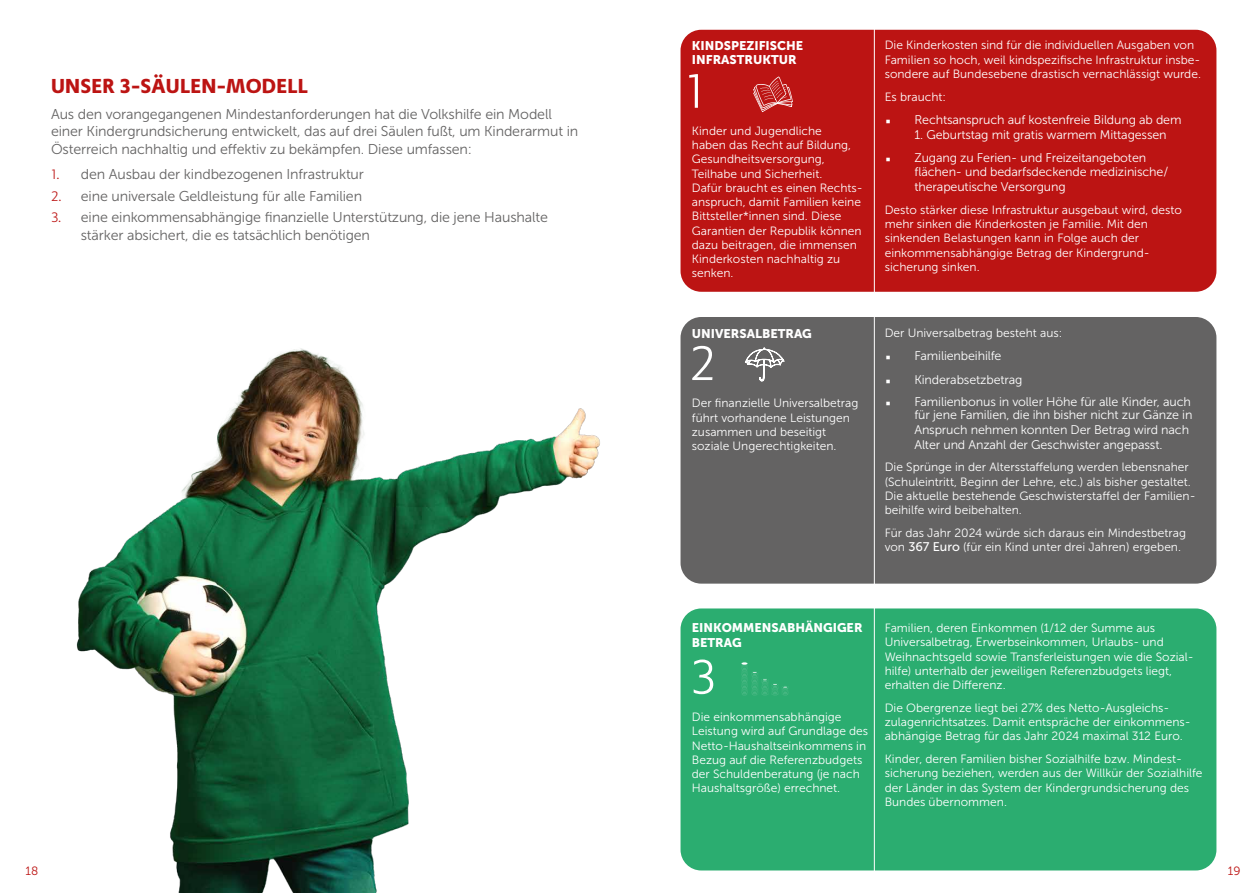
<style>
.page{position:relative;width:1259px;height:893px;background:#fff}
.page>*{position:absolute;margin:0;border:0;box-sizing:border-box;transform-origin:0 0}
.t1{font:300 50.25px "Adagio Sans";color:#fff}
.t2{font:700 21px "Adagio Sans";letter-spacing:.01em;color:#bc1413}
.t3{font:14.25px/17.2px "Museo Sans 300";letter-spacing:-.01em;color:#646363}
.t4{font:12.45px/14.7px "Museo Sans 300";letter-spacing:-.01em;color:#fff}
.t5{font:12.45px/14.5px "Museo Sans 900";color:#fff}
.t6{font:12px/14.2px "Museo Sans 300";color:#fff}
.t7{font:12px "Museo Sans 300";color:#bc1413}
.s1{font-family:"Adagio Sans";font-weight:300;color:#bc1413}
.s2{font-family:"Museo Sans 500";font-size:12.45px}
</style>
<div class="page">
<img style="left:76px;top:348px;width:677px;height:545px">
<div style="left:680px;top:30px;width:536px;height:262px;background:#bc1413;border-radius:21px"></div>
<div style="left:680px;top:317px;width:536px;height:267px;background:#646363;border-radius:21px"></div>
<div style="left:680px;top:608px;width:536px;height:262px;background:#2bad70;border-radius:21px"></div>
<svg style="left:753px;top:76px;width:40px;height:36px"></svg>
<svg style="left:741px;top:662px;width:48px;height:33px"></svg>
<svg style="left:745px;top:347px;width:40px;height:35px"></svg>
<hr style="left:874px;top:28px;width:1px;height:857px;background:#fff">
<h2 class="t2" style="left:51px;top:72px;width:258px">UNSER 3-SÄULEN-MODELL</h2>
<p class="t3" style="left:51px;top:106px;width:529px">Aus den vorangegangenen Mindestanforderungen hat die Volkshilfe ein Modell einer Kindergrundsicherung entwickelt, das auf drei Säulen fußt, um Kinderarmut in<br>Österreich nachhaltig und effektiv zu bekämpfen. Diese umfassen:</p>
<p class="t3" style="left:51px;top:166px;width:314px"><span class="s1">1.</span> den Ausbau der kindbezogenen Infrastruktur</p>
<p class="t3" style="left:51px;top:187px;width:313px"><span class="s1">2.</span> eine universale Geldleistung für alle Familien</p>
<p class="t3" style="left:81px;top:209px;width:469px;text-indent:-30px"><span class="s1">3.</span> eine einkommensabhängige finanzielle Unterstützung, die jene Haushalte stärker absichert, die es tatsächlich benötigen</p>
<p class="t5" style="left:692px;top:38px;width:113px">KINDSPEZIFISCHE<br>INFRASTRUKTUR</p>
<h1 class="t1" style="left:685px;top:60px;width:21px">1</h1>
<p class="t6" style="left:692px;top:124px;width:172px">Kinder und Jugendliche<br>haben das Recht auf Bildung,<br>Gesundheitsversorgung,<br>Teilhabe und Sicherheit.<br>Dafür braucht es einen Rechts&shy;anspruch, damit Familien keine<br>Bittsteller*innen sind. Diese<br>Garantien der Republik können dazu beitragen, die immensen<br>Kinderkosten nachhaltig zu senken.</p>
<p class="t5" style="left:692px;top:326px;width:122px">UNIVERSALBETRAG</p>
<h1 class="t1" style="left:689px;top:332px;width:28px">2</h1>
<p class="t6" style="left:692px;top:396px;width:168px">Der finanzielle Universalbetrag führt vorhandene Leistungen zusammen und beseitigt soziale Ungerechtigkeiten.</p>
<p class="t6" style="left:884px;top:38px;width:318px">Die Kinderkosten sind für die individuellen Ausgaben von<br>Familien so hoch, weil kindspezifische Infrastruktur insbe&shy;sondere auf Bundesebene drastisch vernachlässigt wurde.</p>
<p class="t6" style="left:884px;top:89px;width:63px">Es braucht:</p>
<p class="t4" style="left:914px;top:112px;width:268px">Rechtsanspruch auf kostenfreie Bildung ab dem</p>
<p class="t4" style="left:914px;top:127px;width:254px">1. Geburtstag mit gratis warmem Mittagessen</p>
<p class="t4" style="left:914px;top:150px;width:255px">Zugang zu Ferien- und Freizeitangeboten flächen- und bedarfsdeckende medizinische/ therapeutische Versorgung</p>
<p class="t6" style="left:884px;top:203px;width:299px">Desto stärker diese Infrastruktur ausgebaut wird, desto mehr sinken die Kinderkosten je Familie. Mit den sinkenden Belastungen kann in Folge auch der einkommensabhängige Betrag der Kindergrund&shy;sicherung sinken.</p>
<p class="t6" style="left:884px;top:326px;width:179px">Der Universalbetrag besteht aus:</p>
<p class="t4" style="left:914px;top:349px;width:89px">Familienbeihilfe</p>
<p class="t4" style="left:914px;top:372px;width:110px">Kinderabsetzbetrag</p>
<p class="t4" style="left:914px;top:395px;width:279px;line-height:13.5px">Familienbonus in voller Höhe für alle Kinder, auch für jene Familien, die ihn bisher nicht zur Gänze in</p>
<p class="t4" style="left:914px;top:422px;width:276px">Anspruch nehmen konnten Der Betrag wird nach<br>Alter und Anzahl der Geschwister angepasst.</p>
<p class="t6" style="left:884px;top:460px;width:312px">Die Sprünge in der Altersstaffelung werden lebensnaher (Schuleintritt, Beginn der Lehre, etc.) als bisher gestaltet.<br>Die aktuelle bestehende Geschwisterstaffel der Familien&shy;beihilfe wird beibehalten.</p>
<p class="t6" style="left:884px;top:526px;width:303px">Für das Jahr 2024 würde sich daraus ein Mindestbetrag von <span class="s2">367 Euro</span> (für ein Kind unter drei Jahren) ergeben.</p>
<p class="t5" style="left:692px;top:621px;width:172px">EINKOMMENSABHÄNGIGER<br>BETRAG</p>
<h1 class="t1" style="left:690px;top:646px;width:28px">3</h1>
<p class="t6" style="left:692px;top:710px;width:178px">Die einkommensabhängige<br>Leistung wird auf Grundlage des<br>Netto-Haushaltseinkommens in<br>Bezug auf die Referenzbudgets der Schuldenberatung (je nach<br>Haushaltsgröße) errechnet.</p>
<p class="t6" style="left:884px;top:621px;width:310px">Familien, deren Einkommen (1/12 der Summe aus Universalbetrag, Erwerbseinkommen, Urlaubs- und Weihnachtsgeld sowie Transferleistungen wie die Sozial&shy;hilfe) unterhalb der jeweiligen Referenzbudgets liegt, erhalten die Differenz.</p>
<p class="t6" style="left:884px;top:701px;width:308px">Die Obergrenze liegt bei 27% des Netto-Ausgleichs&shy;zulagenrichtsatzes. Damit entspräche der einkommens&shy;abhängige Betrag für das Jahr 2024 maximal 312 Euro.</p>
<p class="t6" style="left:884px;top:752px;width:319px">Kinder, deren Familien bisher Sozialhilfe bzw. Mindest&shy;sicherung beziehen, werden aus der Willkür der Sozialhilfe der Länder in das System der Kindergrundsicherung des Bundes übernommen.</p>
<p class="t7" style="left:26px;top:864px;width:14px">18</p>
<p class="t7" style="left:1227px;top:864px;width:14px">19</p>
</div>
